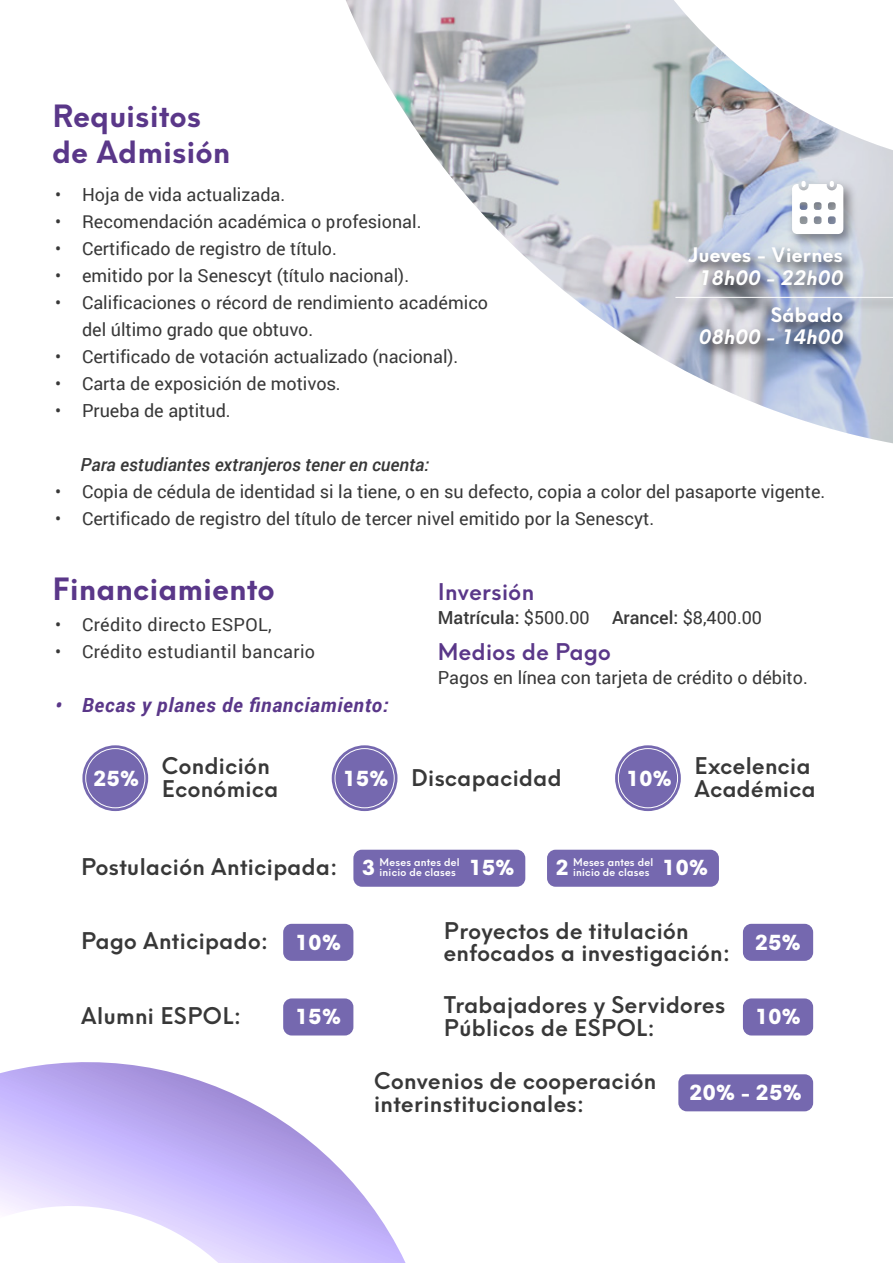
<style>
.page{position:relative;width:893px;height:1263px;background:#fff}
.page>*{position:absolute;margin:0;border:0;box-sizing:border-box;transform-origin:0 0}
.t1{font:700 30px/36px "Neue Hans Kendrick";letter-spacing:.02em;color:#5a3789}
.t2{font:600 22.5px/22.5px "Neue Hans Kendrick";letter-spacing:.02em;color:#383838}
.t3{font:600 22.5px "Neue Hans Kendrick";letter-spacing:.02em;color:#5a3789}
.t4{font:800 20.25px "Neue Hans Kendrick";letter-spacing:.02em;color:#fff}
.t5{font:italic 700 19.5px "Roboto";letter-spacing:.04em;color:#5a3789}
.t6{font:italic 700 19.5px "Neue Hans Kendrick";letter-spacing:.02em;color:#fff}
.t7{font:700 19.5px "Neue Hans Kendrick";letter-spacing:.02em;color:#fff}
.t8{font:18px/27px "Roboto";color:#383838}
.t9{font:18px "Roboto";letter-spacing:.02em;color:#383838}
.t10{font:italic 500 18px "Roboto";color:#383838}
.t11{font:500 18px "Roboto";color:#383838}
.t12{font:600 10.5px/10.5px "Neue Hans Kendrick";letter-spacing:.02em;color:#fff}
.s1{font-weight:400}
.s2{font-weight:800;font-size:20.25px;color:#fff}
</style>
<div class="page">
<svg style="left:0;top:1062px;width:406px;height:201px"></svg>
<svg style="left:346px;top:0;width:547px;height:444px"></svg>
<img style="left:667px;top:237px;width:226px;height:132px">
<hr style="left:675px;top:297px;width:218px;height:1px;background:#fff">
<div style="left:82px;top:745px;width:66px;height:66px;background:#7568af;border-radius:50%"></div>
<div style="left:86px;top:748px;width:59px;height:60px;border:1px solid #fff;border-radius:50%"></div>
<div style="left:353px;top:850px;width:172px;height:37px;background:#7568af;border-radius:9px"></div>
<div style="left:547px;top:850px;width:172px;height:37px;background:#7568af;border-radius:9px"></div>
<div style="left:283px;top:924px;width:70px;height:37px;background:#7568af;border-radius:9px"></div>
<div style="left:743px;top:924px;width:70px;height:37px;background:#7568af;border-radius:9px"></div>
<div style="left:283px;top:998px;width:70px;height:37px;background:#7568af;border-radius:9px"></div>
<div style="left:743px;top:998px;width:70px;height:37px;background:#7568af;border-radius:9px"></div>
<div style="left:678px;top:1074px;width:135px;height:37px;background:#7568af;border-radius:9px"></div>
<div style="left:332px;top:745px;width:65px;height:66px;background:#7568af;border-radius:50%"></div>
<div style="left:335px;top:748px;width:59px;height:60px;border:1px solid #fff;border-radius:50%"></div>
<div style="left:615px;top:745px;width:66px;height:66px;background:#7568af;border-radius:50%"></div>
<div style="left:618px;top:748px;width:60px;height:60px;border:1px solid #fff;border-radius:50%"></div>
<img style="left:783px;top:172px;width:77px;height:79px">
<svg style="left:792px;top:181px;width:51px;height:53px"></svg>
<h1 class="t1" style="left:52px;top:94px;width:179px">Requisitos de Admisión</h1>
<p class="t8" style="left:55px;top:180px;width:232px">• Hoja de vida actualizada.</p>
<p class="t8" style="left:55px;top:207px;width:368px">• Recomendación académica o profesional.</p>
<p class="t8" style="left:55px;top:234px;width:283px">• Certificado de registro de título.</p>
<p class="t8" style="left:55px;top:261px;width:356px">• emitido por la Senescyt (título nacional).</p>
<p class="t8" style="left:82px;top:288px;width:408px;text-indent:-27px">• Calificaciones o récord de rendimiento académico del último grado que obtuvo.</p>
<p class="t8" style="left:55px;top:342px;width:405px">• Certificado de votación actualizado (nacional).</p>
<p class="t8" style="left:55px;top:369px;width:287px">• Carta de exposición de motivos.</p>
<p class="t8" style="left:55px;top:396px;width:177px">• Prueba de aptitud.</p>
<p class="t10" style="left:81px;top:452px;width:350px">Para estudiantes extranjeros tener en cuenta:</p>
<p class="t8" style="left:55px;top:477px;width:772px">• Copia de cédula de identidad si la tiene, o en su defecto, copia a color del pasaporte vigente.</p>
<p class="t8" style="left:55px;top:504px;width:601px">• Certificado de registro del título de tercer nivel emitido por la Senescyt.</p>
<p class="t7" style="left:688px;top:237px;width:156px">Jueves - Viernes</p>
<p class="t6" style="left:699px;top:259px;width:146px">18h00 - 22h00</p>
<p class="t7" style="left:771px;top:297px;width:74px">Sábado</p>
<p class="t6" style="left:699px;top:319px;width:146px">08h00 - 14h00</p>
<h1 class="t1" style="left:52px;top:567px;width:224px">Financiamiento</h1>
<p class="t9" style="left:55px;top:612px;width:218px">• Crédito directo ESPOL,</p>
<p class="t9" style="left:55px;top:639px;width:262px">• Crédito estudiantil bancario</p>
<p class="t5" style="left:55px;top:691px;width:335px">• Becas y planes de financiamiento:</p>
<p class="t3" style="left:438px;top:571px;width:98px">Inversión</p>
<p class="t11" style="left:438px;top:605px;width:326px">Matrícula: <span class="s1">$500.00</span> Arancel: <span class="s1">$8,400.00</span></p>
<p class="t3" style="left:438px;top:631px;width:174px">Medios de Pago</p>
<p class="t8" style="left:438px;top:663px;width:372px">Pagos en línea con tarjeta de crédito o débito.</p>
<p class="t4" style="left:93px;top:767px;width:47px">25%</p>
<p class="t2" style="left:162px;top:752px;width:118px">Condición<br>Económica</p>
<p class="t2" style="left:343px;top:764px;width:220px"><span class="s2">15%</span> Discapacidad</p>
<p class="t4" style="left:626px;top:767px;width:47px">10%</p>
<p class="t2" style="left:694px;top:752px;width:123px">Excelencia<br>Académica</p>
<p class="t2" style="left:81px;top:852px;width:257px">Postulación Anticipada:</p>
<p class="t12" style="left:380px;top:855px;width:82px">Meses antes del inicio de clases</p>
<p class="t4" style="left:662px;top:857px;width:47px">10%</p>
<p class="t4" style="left:556px;top:857px;width:14px">2</p>
<p class="t12" style="left:573px;top:855px;width:82px">Meses antes del inicio de clases</p>
<p class="t4" style="left:362px;top:857px;width:14px">3</p>
<p class="t4" style="left:469px;top:857px;width:47px">15%</p>
<p class="t2" style="left:81px;top:927px;width:188px">Pago Anticipado:</p>
<p class="t4" style="left:295px;top:931px;width:47px">10%</p>
<p class="t2" style="left:444px;top:916px;width:287px">Proyectos de titulación enfocados a investigación:</p>
<p class="t4" style="left:755px;top:931px;width:47px">25%</p>
<p class="t2" style="left:81px;top:1001px;width:161px">Alumni ESPOL:</p>
<p class="t4" style="left:295px;top:1005px;width:47px">15%</p>
<p class="t2" style="left:444px;top:991px;width:283px">Trabajadores y Servidores<br>Públicos de ESPOL:</p>
<p class="t4" style="left:755px;top:1005px;width:47px">10%</p>
<p class="t2" style="left:374px;top:1067px;width:284px">Convenios de cooperación interinstitucionales:</p>
<p class="t4" style="left:689px;top:1081px;width:114px">20% - 25%</p>
</div>
